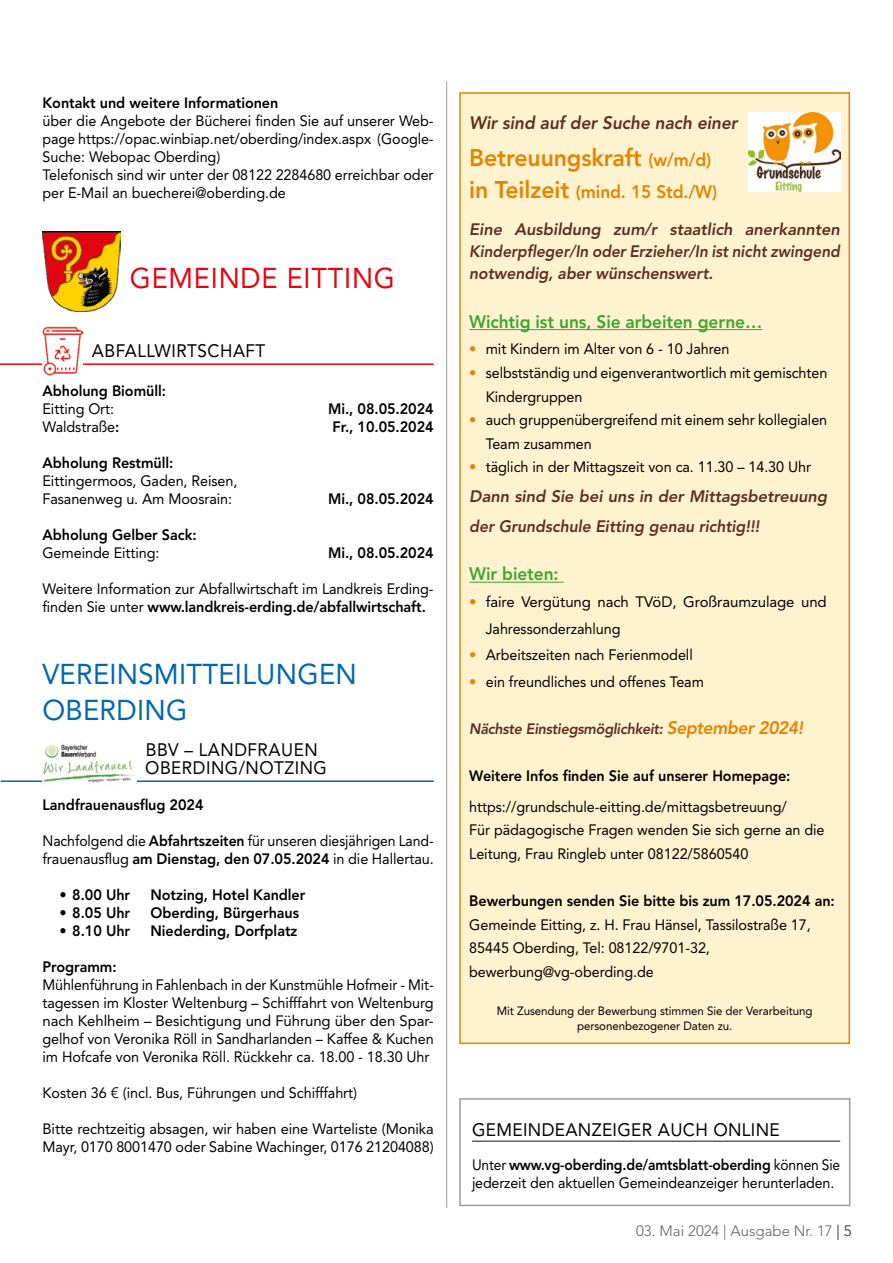
<style>
.page{position:relative;width:893px;height:1263px;background:#fff}
.page>*{position:absolute;margin:0;border:0;box-sizing:border-box;transform-origin:0 0}
.t1{font:28.5px/36px "Avenir LT Std";letter-spacing:.01em;color:#0067b1;scale:.96 1}
.t2{font:28.5px "Avenir LT Std";letter-spacing:.03em;color:#e30613;scale:.95 1}
.t3{font:800 24px "Avenir LT Std";letter-spacing:-.005em;color:#e28500;scale:.96 1}
.t4{font:18px/18px "Avenir LT Std";letter-spacing:.03em;color:#000;scale:.95 1}
.t5{font:800 18px "Avenir LT Std";letter-spacing:-.005em;color:#3fa535;scale:.96 1}
.t6{font:italic 800 18px "Avenir LT Std";letter-spacing:-.005em;color:#5c3124;scale:.96 1}
.t7{font:18px "Avenir LT Std";letter-spacing:.03em;color:#000;scale:.96 1}
.t8{font:800 18px "Avenir LT Std";letter-spacing:-.005em;color:#e28500;scale:.96 1}
.t9{font:italic 800 16.5px/22px "Avenir LT Std";letter-spacing:-.005em;color:#5c3124;text-align:justify}
.t10{font:15px/18px "Avenir LT Std";letter-spacing:-.005em;color:#000;scale:.96 1}
.t11{font:15px/18px "Avenir LT Std";letter-spacing:-.005em;color:#000;scale:.94 1}
.t12{font:800 15px "Avenir LT Std";letter-spacing:-.005em;color:#000;scale:.96 1}
.t13{font:15px/18px "Avenir LT Std";letter-spacing:-.005em;color:#000}
.t14{font:15px/18px "Avenir LT Std";letter-spacing:-.005em;color:#000;scale:.92 1}
.t15{font:italic 800 15px "Avenir LT Std";letter-spacing:-.02em;color:#5c3124;scale:.96 1}
.t16{font:300 15px "Avenir LT Std";color:#646363}
.t17{font:12px/14.5px "Avenir LT Std";letter-spacing:-.005em;color:#000;text-align:center;scale:.96 1}
.s1{font-size:18px}
.s2{font-size:24px}
.s3{color:#e28500}
.s4{font-size:18px;color:#e28500}
.s5{font-weight:800}
</style>
<div class="page">
<hr style="left:446px;top:81px;width:1px;height:1127px;background:#9d9d9c">
<hr style="left:0;top:363px;width:434px;height:2px;background:#e30613">
<hr style="left:1px;top:780px;width:433px;height:2px;background:#0067b1">
<img style="left:43px;top:231px;width:77px;height:80px">
<img style="left:43px;top:326px;width:40px;height:49px">
<img style="left:43px;top:744px;width:94px;height:39px">
<hr style="left:472px;top:1140px;width:368px;height:2px;background:#646363">
<div style="left:459px;top:1098px;width:391px;height:108px;border:2px solid #9d9d9c"></div>
<div style="left:460px;top:93px;width:389px;height:950px;background:#fff2ce"></div>
<hr style="left:469px;top:329px;width:293px;height:1px;background:#3fa535">
<hr style="left:469px;top:582px;width:95px;height:1px;background:#3fa535">
<div style="left:459px;top:92px;width:391px;height:952px;border:2px solid #e28500"></div>
<img style="left:749px;top:113px;width:91px;height:79px">
<p class="t12" style="left:43px;top:94px;width:247px">Kontakt und weitere Informationen</p>
<p class="t10" style="left:43px;top:112px;width:409px">über die Angebote der Bücherei finden Sie auf unserer Web&shy;page https://opac.winbiap.net/oberding/index.aspx (Google-Suche: Webopac Oberding)<br>Telefonisch sind wir unter der 08122 2284680 erreichbar oder per E-Mail an buecherei@oberding.de</p>
<p class="t6" style="left:469px;top:112px;width:281px">Wir sind auf der Suche nach einer</p>
<h2 class="t3" style="left:469px;top:143px;width:254px">Betreuungskraft <span class="s1">(w/m/d)</span></h2>
<p class="t8" style="left:469px;top:181px;width:260px"><span class="s2">in Teilzeit</span> (mind. 15 Std./W)</p>
<p class="t9" style="left:469px;top:218px;width:372px">Eine Ausbildung zum/r staatlich anerkannten Kinderpfleger/In oder Erzieher/In ist nicht zwingend notwendig, aber wünschenswert.</p>
<p class="t5" style="left:469px;top:311px;width:307px">Wichtig ist uns, Sie arbeiten gerne…</p>
<p class="t10" style="left:469px;top:340px;width:273px"><span class="s3">•</span> mit Kindern im Alter von 6 - 10 Jahren</p>
<p class="t10" style="left:486px;top:361px;width:357px;line-height:23.5px;text-indent:-16px"><span class="s3">•</span> selbstständig und eigenverantwortlich mit gemischten<br>Kindergruppen</p>
<p class="t10" style="left:486px;top:408px;width:357px;line-height:23.5px;text-indent:-16px"><span class="s3">•</span> auch gruppenübergreifend mit einem sehr kollegialen<br>Team zusammen</p>
<p class="t10" style="left:469px;top:458px;width:358px"><span class="s3">•</span> täglich in der Mittagszeit von ca. 11.30 – 14.30 Uhr</p>
<p class="t9" style="left:469px;top:482px;width:360px;line-height:29.5px">Dann sind Sie bei uns in der Mittagsbetreuung der Grundschule Eitting genau richtig!!!</p>
<p class="t5" style="left:469px;top:563px;width:95px">Wir bieten:</p>
<p class="t13" style="left:486px;top:589px;width:343px;line-height:26.5px;text-indent:-16px"><span class="s3">•</span> faire Vergütung nach TVöD, Großraumzulage und<br>Jahressonderzahlung</p>
<p class="t10" style="left:469px;top:646px;width:234px"><span class="s3">•</span> Arbeitszeiten nach Ferienmodell</p>
<p class="t10" style="left:469px;top:673px;width:246px"><span class="s3">•</span> ein freundliches und offenes Team</p>
<p class="t15" style="left:469px;top:720px;width:349px">Nächste Einstiegsmöglichkeit: <span class="s4">September 2024!</span></p>
<p class="t12" style="left:469px;top:767px;width:336px">Weitere Infos finden Sie auf unserer Homepage:</p>
<p class="t10" style="left:469px;top:795px;width:372px;line-height:23.5px">https://grundschule-eitting.de/mittagsbetreuung/<br>Für pädagogische Fragen wenden Sie sich gerne an die<br>Leitung, Frau Ringleb unter 08122/5860540</p>
<p class="t12" style="left:469px;top:892px;width:382px">Bewerbungen senden Sie bitte bis zum 17.05.2024 an:</p>
<p class="t10" style="left:469px;top:913px;width:357px;line-height:23.5px">Gemeinde Eitting, z. H. Frau Hänsel, Tassilostraße 17,<br>85445 Oberding, Tel: 08122/9701-32, bewerbung@vg-oberding.de</p>
<p class="t17" style="left:497px;top:1004px;width:330px">Mit Zusendung der Bewerbung stimmen Sie der Verarbeitung personenbezogener Daten zu.</p>
<h1 class="t2" style="left:130px;top:262px;width:281px">GEMEINDE EITTING</h1>
<p class="t4" style="left:92px;top:342px;width:184px">ABFALLWIRTSCHAFT</p>
<p class="t12" style="left:43px;top:382px;width:130px">Abholung Biomüll:</p>
<p class="t10" style="left:43px;top:400px;width:76px">Eitting Ort:</p>
<p class="t12" style="left:328px;top:400px;width:112px">Mi., 08.05.2024</p>
<p class="t10" style="left:43px;top:418px;width:82px">Waldstraße<span class="s5">:</span></p>
<p class="t12" style="left:333px;top:418px;width:107px">Fr., 10.05.2024</p>
<p class="t12" style="left:43px;top:454px;width:138px">Abholung Restmüll:</p>
<p class="t10" style="left:43px;top:472px;width:205px">Eittingermoos, Gaden, Reisen,<br>Fasanenweg u. Am Moosrain:</p>
<p class="t12" style="left:328px;top:490px;width:112px">Mi., 08.05.2024</p>
<p class="t12" style="left:43px;top:526px;width:162px">Abholung Gelber Sack:</p>
<p class="t10" style="left:43px;top:544px;width:123px">Gemeinde Eitting:</p>
<p class="t12" style="left:328px;top:544px;width:112px">Mi., 08.05.2024</p>
<p class="t10" style="left:43px;top:580px;width:409px">Weitere Information zur Abfallwirtschaft im Landkreis Erding&shy;finden Sie unter <span class="s5">www.landkreis-erding.de/abfallwirtschaft.</span></p>
<h1 class="t1" style="left:43px;top:656px;width:329px">VEREINSMITTEILUNGEN<br>OBERDING</h1>
<p class="t4" style="left:145px;top:741px;width:193px">BBV – LANDFRAUEN<br>OBERDING/NOTZING</p>
<p class="t12" style="left:43px;top:796px;width:169px">Landfrauenausflug 2024</p>
<p class="t11" style="left:43px;top:832px;width:418px">Nachfolgend die <span class="s5">Abfahrtszeiten</span> für unseren diesjährigen Land&shy;frauenausflug <span class="s5">am Dienstag, den 07.05.2024</span> in die Hallertau.</p>
<p class="t12" style="left:60px;top:886px;width:75px">• 8.00 Uhr</p>
<p class="t12" style="left:151px;top:886px;width:163px">Notzing, Hotel Kandler</p>
<p class="t12" style="left:60px;top:904px;width:75px">• 8.05 Uhr</p>
<p class="t12" style="left:151px;top:904px;width:156px">Oberding, Bürgerhaus</p>
<p class="t12" style="left:60px;top:922px;width:75px">• 8.10 Uhr</p>
<p class="t12" style="left:151px;top:922px;width:155px">Niederding, Dorfplatz</p>
<p class="t12" style="left:43px;top:958px;width:79px">Programm:</p>
<p class="t11" style="left:43px;top:976px;width:418px;text-align:justify">Mühlenführung in Fahlenbach in der Kunstmühle Hofmeir - Mit&shy;tagessen im Kloster Weltenburg – Schifffahrt von Weltenburg nach Kehlheim – Besichtigung und Führung über den Spar&shy;gelhof von Veronika Röll in Sandharlanden – Kaffee &amp; Kuchen im Hofcafe von Veronika Röll. Rückkehr ca. 18.00 - 18.30 Uhr</p>
<p class="t10" style="left:43px;top:1084px;width:329px">Kosten 36 € (incl. Bus, Führungen und Schifffahrt)</p>
<p class="t13" style="left:43px;top:1120px;width:393px">Bitte rechtzeitig absagen, wir haben eine Warteliste (Monika<br>Mayr, 0170 8001470 oder Sabine Wachinger, 0176 21204088)</p>
<p class="t7" style="left:472px;top:1119px;width:322px">GEMEINDEANZEIGER AUCH ONLINE</p>
<p class="t14" style="left:472px;top:1156px;width:402px">Unter <span class="s5">www.vg-oberding.de/amtsblatt-oberding</span> können Sie jederzeit den aktuellen Gemeindeanzeiger herunterladen.</p>
<p class="t16" style="left:636px;top:1222px;width:217px">03. Mai 2024 | Ausgabe Nr. 17 | 5</p>
</div>
